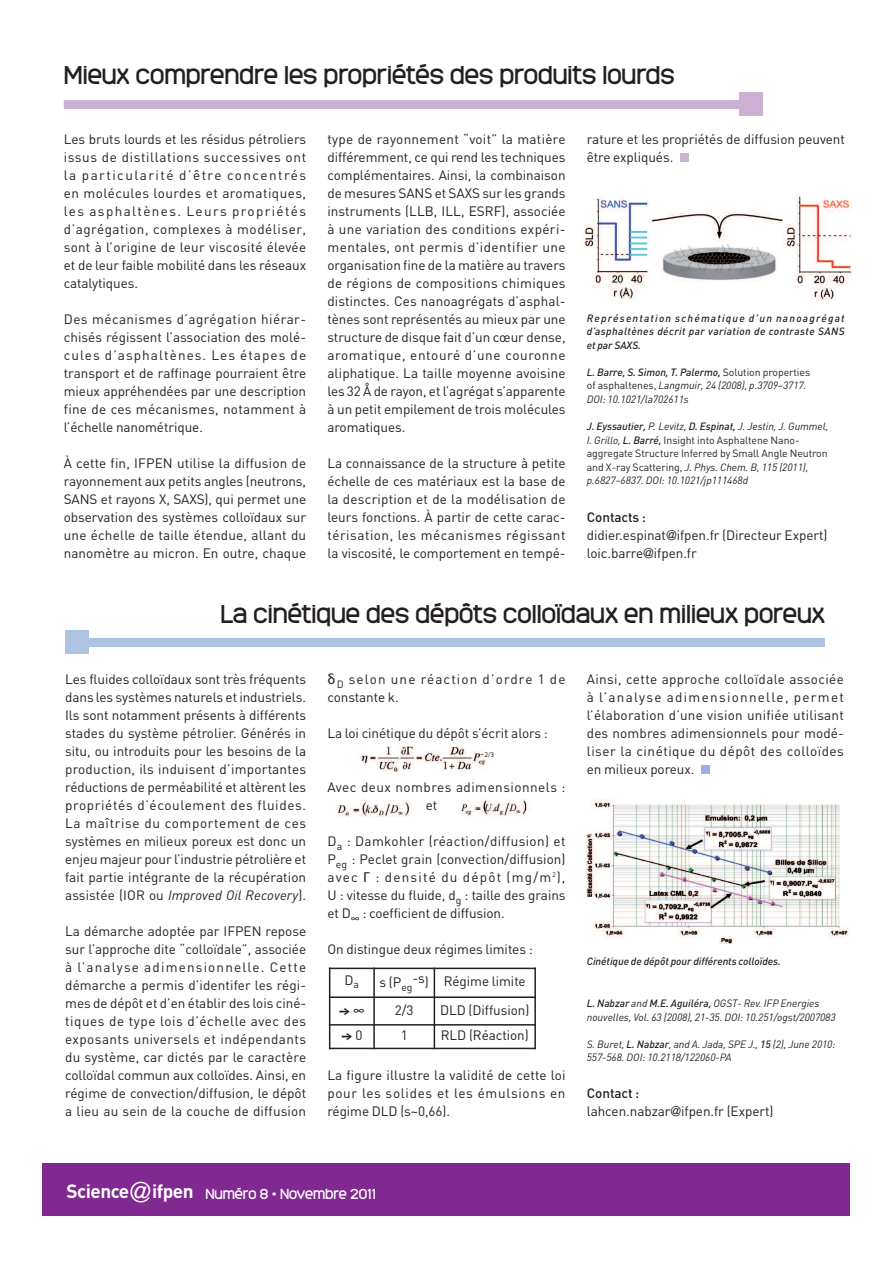
<style>
.page{position:relative;width:893px;height:1263px;background:#fff}
.page>*{position:absolute;margin:0;border:0;box-sizing:border-box;transform-origin:0 0}
.t1{font:24px "Monark";color:#231f20}
.t2{font:13.5px/18px "DIN";letter-spacing:-.005em;color:#231f20;text-align:justify}
.t3{font:13.5px/18px "DIN";letter-spacing:.085em;color:#231f20}
.t4{font:13.5px "Monark";color:#fff}
.t5{font:13.5px/18px "DIN";letter-spacing:.035em;color:#231f20}
.t6{font:13.5px "Fleches Left Right";color:#231f20}
.t7{font:italic 10.5px/13.5px "DIN";letter-spacing:-.005em;color:#231f20}
.t8{font:italic 500 10.5px/13.5px "DIN";letter-spacing:-.005em;color:#231f20;text-align:justify}
.t9{font:7.2px "Myriad Pro";color:#231f20}
.s1{font-weight:500}
.s2{font-style:normal}
.s3{font-family:"Helvetica";font-weight:300}
.s4{font-style:italic}
.s5{font-family:"Lucida Grande"}
.s6{font-family:"Calibri"}
.s7{font-family:"DIN"}
.s8{font-family:"DIN";font-weight:700;font-size:18.9px}
.s9{font-family:"Helvetica";font-weight:300;font-size:27.45px}
</style>
<div class="page">
<div style="left:43px;top:1164px;width:807px;height:52px;background:#802990"></div>
<div style="left:86px;top:638px;width:739px;height:9px;background:#adc4e5"></div>
<div style="left:66px;top:630px;width:23px;height:24px;background:#adc4e5"></div>
<img style="left:585px;top:799px;width:266px;height:145px">
<img style="left:582px;top:195px;width:270px;height:105px">
<div style="left:64px;top:100px;width:678px;height:9px;background:#cbb2d5"></div>
<div style="left:739px;top:93px;width:24px;height:23px;background:#cbb2d5"></div>
<div style="left:680px;top:153px;width:9px;height:9px;background:#cbb2d5"></div>
<img style="left:360px;top:746px;width:127px;height:26px">
<img style="left:337px;top:800px;width:76px;height:17px">
<img style="left:460px;top:800px;width:69px;height:17px">
<hr style="left:329px;top:968px;width:1px;height:81px;background:#231f20">
<hr style="left:373px;top:968px;width:2px;height:81px;background:#231f20">
<hr style="left:434px;top:968px;width:1px;height:81px;background:#231f20">
<hr style="left:534px;top:968px;width:2px;height:81px;background:#231f20">
<hr style="left:329px;top:968px;width:207px;height:1px;background:#231f20">
<hr style="left:329px;top:996px;width:207px;height:2px;background:#231f20">
<hr style="left:329px;top:1024px;width:207px;height:1px;background:#231f20">
<hr style="left:329px;top:1048px;width:207px;height:1px;background:#231f20">
<div style="left:701px;top:765px;width:9px;height:9px;background:#95b5de"></div>
<h1 class="t1" style="left:64px;top:58px;width:613px">Mieux comprendre les propriétés des produits lourds</h1>
<p class="t2" style="left:64px;top:132px;width:244px">Les bruts lourds et les résidus pétroliers issus de distillations successives ont la particularité d’être concentrés en molécules lourdes et aromatiques, les asphaltènes. Leurs propriétés d’agrégation, complexes à modéliser, sont à l’origine de leur viscosité élevée et de leur faible mobilité dans les réseaux catalytiques.</p>
<p class="t2" style="left:64px;top:312px;width:244px">Des mécanismes d’agrégation hiérar&shy;chisés régissent l’association des molé&shy;cules d’asphaltènes. Les étapes de transport et de raffinage pourraient être mieux appréhendées par une description fine de ces mécanismes, notamment à l’échelle nanométrique.</p>
<p class="t2" style="left:64px;top:456px;width:244px">À cette fin, IFPEN utilise la diffusion de rayonnement aux petits angles (neutrons, SANS et rayons X, SAXS), qui permet une observation des systèmes colloïdaux sur une échelle de taille étendue, allant du nanomètre au micron. En outre, chaque</p>
<p class="t2" style="left:327px;top:132px;width:240px">type de rayonnement “voit” la matière différemment, ce qui rend les techniques complémentaires. Ainsi, la combinaison de mesures SANS et SAXS sur les grands instruments (LLB, ILL, ESRF), associée à une variation des conditions expéri&shy;mentales, ont permis d’identifier une organisation fine de la matière au travers de régions de compositions chimiques distinctes. Ces nanoagrégats d’asphal&shy;tènes sont représentés au mieux par une structure de disque fait d’un cœur dense, aromatique, entouré d’une couronne aliphatique. La taille moyenne avoisine les 32 Å de rayon, et l’agrégat s’apparente à un petit empilement de trois molécules aromatiques.</p>
<p class="t2" style="left:327px;top:456px;width:240px">La connaissance de la structure à petite échelle de ces matériaux est la base de la description et de la modélisation de leurs fonctions. À partir de cette carac&shy;térisation, les mécanismes régissant la viscosité, le comportement en tempé-</p>
<p class="t2" style="left:587px;top:132px;width:260px">rature et les propriétés de diffusion peuvent être expliqués.</p>
<p class="t8" style="left:587px;top:312px;width:259px">Représentation schématique d’un nanoagrégat d’asphaltènes décrit par variation de contraste SANS et par SAXS.</p>
<p class="t7" style="left:587px;top:367px;width:225px"><span class="s1">L. Barre, S. Simon, T. Palermo,</span> <span class="s2">Solution properties of asphaltenes,</span> Langmuir, 24 (2008), p.3709–3717.<br>DOI: 10.1021/la702611s</p>
<p class="t7" style="left:587px;top:421px;width:243px"><span class="s1">J. Eyssautier,</span> P. Levitz, <span class="s1">D. Espinat,</span> J. Jestin, J. Gummel, I. Grillo, <span class="s1">L. Barré,</span> <span class="s2">Insight into Asphaltene Nano&shy;aggregate Structure Inferred by Small Angle Neutron and X-ray Scattering,</span> J. Phys. Chem. B, 115 (2011), p.6827–6837. DOI: 10.1021/jp111468d</p>
<p class="t2" style="left:587px;top:510px;width:242px;text-align:left"><span class="s1">Contacts :<br></span>didier.espinat<span class="s3">@</span>ifpen.fr (Directeur Expert) loic.barre<span class="s3">@</span>ifpen.fr</p>
<h1 class="t1" style="left:221px;top:598px;width:606px">La cinétique des dépôts colloïdaux en milieux poreux</h1>
<p class="t2" style="left:65px;top:672px;width:242px">Les fluides colloïdaux sont très fréquents dans les systèmes naturels et industriels.<br>Ils sont notamment présents à différents stades du système pétrolier. Générés in situ, ou introduits pour les besoins de la production, ils induisent d’importantes réductions de perméabilité et altèrent les propriétés d’écoulement des fluides.<br>La maîtrise du comportement de ces systèmes en milieux poreux est donc un enjeu majeur pour l’industrie pétrolière et fait partie intégrante de la récupération assistée (IOR ou <span class="s4">Improved Oil Recovery</span>).</p>
<p class="t2" style="left:65px;top:924px;width:242px">La démarche adoptée par IFPEN repose sur l’approche dite “colloïdale”, associée à l’analyse adimensionnelle. Cette démarche a permis d’identifer les régi&shy;mes de dépôt et d’en établir des lois ciné&shy;tiques de type lois d’échelle avec des exposants universels et indépendants du système, car dictés par le caractère colloïdal commun aux colloïdes. Ainsi, en régime de convection/diffusion, le dépôt a lieu au sein de la couche de diffusion</p>
<p class="t3" style="left:327px;top:672px;width:240px"><span class="s5">δ</span><sub>D</sub> selon une réaction d’ordre 1 de constante k.</p>
<p class="t2" style="left:327px;top:726px;width:222px">La loi cinétique du dépôt s’écrit alors :</p>
<p class="t9" style="left:484px;top:751px;width:11px">2/3</p>
<p class="t5" style="left:426px;top:780px;width:141px;text-indent:-98px">Avec deux nombres adimensionnels : et</p>
<p class="t2" style="left:327px;top:834px;width:240px">D<sub>a</sub> : Damkohler (réaction/diffusion) et P<sub>eg</sub> : Peclet grain (convection/diffusion) avec <span class="s5">Γ</span> : densité du dépôt (mg/m<sup>2</sup>), U : vitesse du fluide, d<sub>g</sub> : taille des grains et D<sub>∞</sub> : coefficient de diffusion.</p>
<p class="t2" style="left:327px;top:942px;width:207px">On distingue deux régimes limites :</p>
<p class="t2" style="left:345px;top:972px;width:16px">D<sub>a</sub></p>
<p class="t2" style="left:380px;top:974px;width:148px">s (P<sub>eg</sub>-s) Régime limite</p>
<p class="t6" style="left:339px;top:1002px;width:27px">r<span class="s6">∞</span></p>
<p class="t2" style="left:395px;top:1002px;width:20px">2/3</p>
<p class="t2" style="left:440px;top:1002px;width:91px">DLD (Diffusion)</p>
<p class="t6" style="left:341px;top:1028px;width:23px">r<span class="s7">0</span></p>
<p class="t2" style="left:401px;top:1028px;width:9px">1</p>
<p class="t2" style="left:441px;top:1028px;width:90px">RLD (Réaction)</p>
<p class="t2" style="left:327px;top:1068px;width:240px">La figure illustre la validité de cette loi pour les solides et les émulsions en régime DLD (s~0,66).</p>
<p class="t2" style="left:587px;top:672px;width:259px">Ainsi, cette approche colloïdale associée à l’analyse adimensionnelle, permet l’élaboration d’une vision unifiée utilisant des nombres adimensionnels pour modé&shy;liser la cinétique du dépôt des colloïdes en milieux poreux.</p>
<p class="t8" style="left:587px;top:956px;width:196px">Cinétique de dépôt pour différents colloïdes.</p>
<p class="t7" style="left:587px;top:998px;width:250px"><span class="s1">L. Nabzar</span> and <span class="s1">M.E. Aguiléra,</span> OGST- Rev. IFP Energies nouvelles, Vol. 63 (2008), 21-35. DOI: 10.251/ogst/2007083</p>
<p class="t7" style="left:587px;top:1038px;width:250px">S. Buret, <span class="s1">L. Nabzar</span>, and A. Jada, SPE J., <span class="s1">15</span> (2), June 2010:<br>557-568. DOI: 10.2118/122060-PA</p>
<p class="t2" style="left:587px;top:1086px;width:188px"><span class="s1">Contact : </span>lahcen.nabzar<span class="s3">@</span>ifpen.fr (Expert)</p>
<p class="t4" style="left:67px;top:1184px;width:311px"><span class="s8">Science</span><span class="s9">@</span><span class="s8">ifpen</span> Numéro 8 • Novembre 2011</p>
</div>
